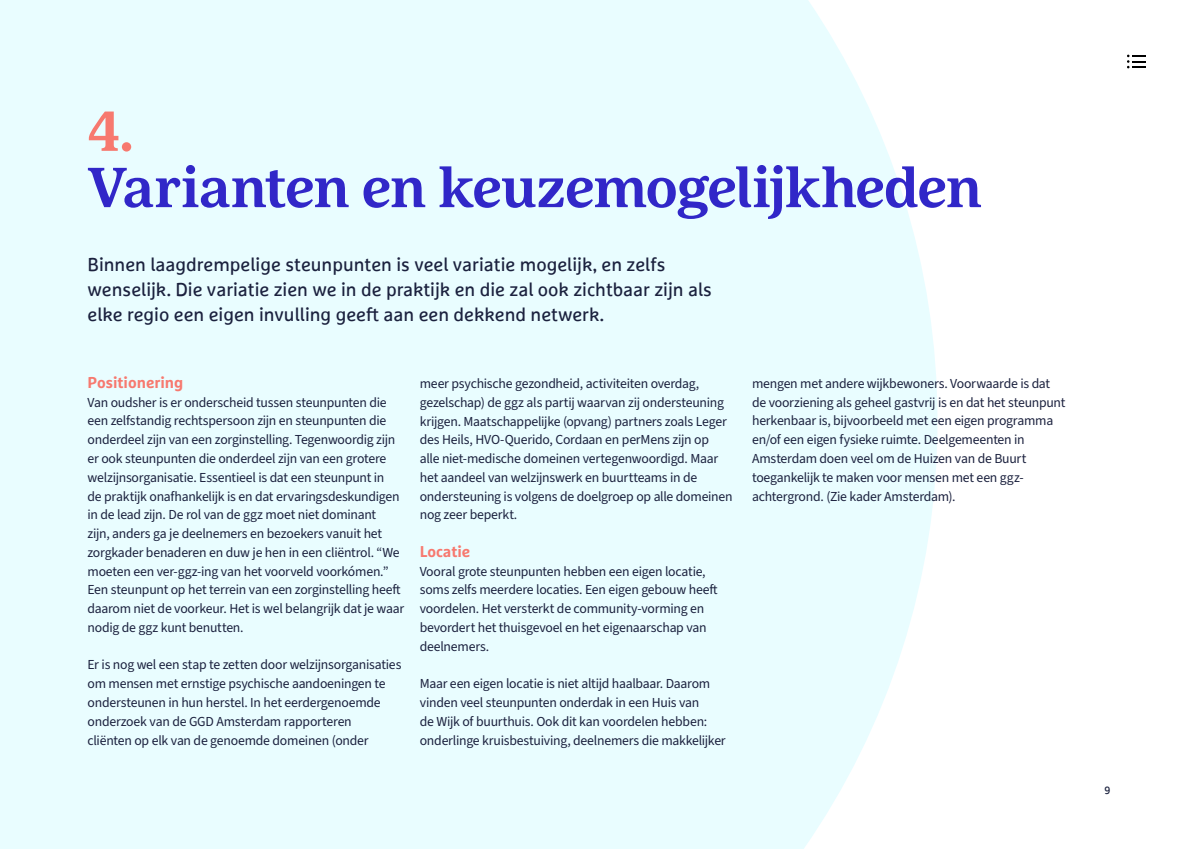
<style>
.page{position:relative;width:1200px;height:849px;background:#fff}
.page>*{position:absolute;margin:0;border:0;box-sizing:border-box;transform-origin:0 0}
.t1{font:700 56.25px "Marselis Serif OT";letter-spacing:-.025em;color:#3127c8}
.t2{font:700 56.25px "Marselis Serif OT";color:#f7796f}
.t3{font:18.75px/25px "Marselis Pro";color:#1b213e}
.t4{font:700 15.62px "Marselis Pro";color:#f7796f}
.t5{font:13.75px/18.8px "Source Sans 3";letter-spacing:-.02em;color:#1b213e}
.t6{font:10.62px "Marselis Pro";color:#1b213e}
</style>
<div class="page">
<svg style="left:1127px;top:55px;width:19px;height:13px"></svg>
<div style="left:0;top:0;width:938px;height:848px;background:#e9fdff"></div>
<h1 class="t2" style="left:88px;top:97px;width:48px">4.</h1>
<h1 class="t1" style="left:88px;top:153px;width:896px">Varianten en keuzemogelijkheden</h1>
<h2 class="t3" style="left:88px;top:252px;width:626px">Binnen laagdrempelige steunpunten is veel variatie mogelijk, en zelfs wenselijk. Die variatie zien we in de praktijk en die zal ook zichtbaar zijn als elke regio een eigen invulling geeft aan een dekkend netwerk.</h2>
<p class="t4" style="left:88px;top:372px;width:97px">Positionering</p>
<p class="t5" style="left:88px;top:392px;width:318px">Van oudsher is er onderscheid tussen steunpunten die een zelfstandig rechtspersoon zijn en steunpunten die onderdeel zijn van een zorginstelling. Tegenwoordig zijn er ook steunpunten die onderdeel zijn van een grotere welzijnsorganisatie. Essentieel is dat een steunpunt in<br>de praktijk onafhankelijk is en dat ervaringsdeskundigen in de lead zijn. De rol van de ggz moet niet dominant<br>zijn, anders ga je deelnemers en bezoekers vanuit het zorgkader benaderen en duw je hen in een cliëntrol. “We moeten een ver-ggz-ing van het voorveld voorkómen.” Een steunpunt op het terrein van een zorginstelling heeft daarom niet de voorkeur. Het is wel belangrijk dat je waar nodig de ggz kunt benutten.</p>
<p class="t5" style="left:88px;top:655px;width:315px">Er is nog wel een stap te zetten door welzijnsorganisaties om mensen met ernstige psychische aandoeningen te ondersteunen in hun herstel. In het eerdergenoemde onderzoek van de GGD Amsterdam rapporteren<br>cliënten op elk van de genoemde domeinen (onder</p>
<p class="t5" style="left:420px;top:374px;width:314px">meer psychische gezondheid, activiteiten overdag, gezelschap) de ggz als partij waarvan zij ondersteuning krijgen. Maatschappelijke (opvang) partners zoals Leger des Heils, HVO-Querido, Cordaan en perMens zijn op<br>alle niet-medische domeinen vertegenwoordigd. Maar het aandeel van welzijnswerk en buurtteams in de ondersteuning is volgens de doelgroep op alle domeinen nog zeer beperkt.</p>
<p class="t4" style="left:420px;top:541px;width:52px">Locatie</p>
<p class="t5" style="left:420px;top:561px;width:299px">Vooral grote steunpunten hebben een eigen locatie, soms zelfs meerdere locaties. Een eigen gebouw heeft voordelen. Het versterkt de community-vorming en bevordert het thuisgevoel en het eigenaarschap van deelnemers.</p>
<p class="t5" style="left:420px;top:674px;width:307px">Maar een eigen locatie is niet altijd haalbaar. Daarom vinden veel steunpunten onderdak in een Huis van<br>de Wijk of buurthuis. Ook dit kan voordelen hebben: onderlinge kruisbestuiving, deelnemers die makkelijker</p>
<p class="t5" style="left:752px;top:374px;width:315px">mengen met andere wijkbewoners. Voorwaarde is dat de voorziening als geheel gastvrij is en dat het steunpunt herkenbaar is, bijvoorbeeld met een eigen programma en/of een eigen fysieke ruimte. Deelgemeenten in Amsterdam doen veel om de Huizen van de Buurt toegankelijk te maken voor mensen met een ggz&shy;achtergrond. (Zie kader Amsterdam).</p>
<p class="t6" style="left:1105px;top:783px;width:7px">9</p>
</div>
